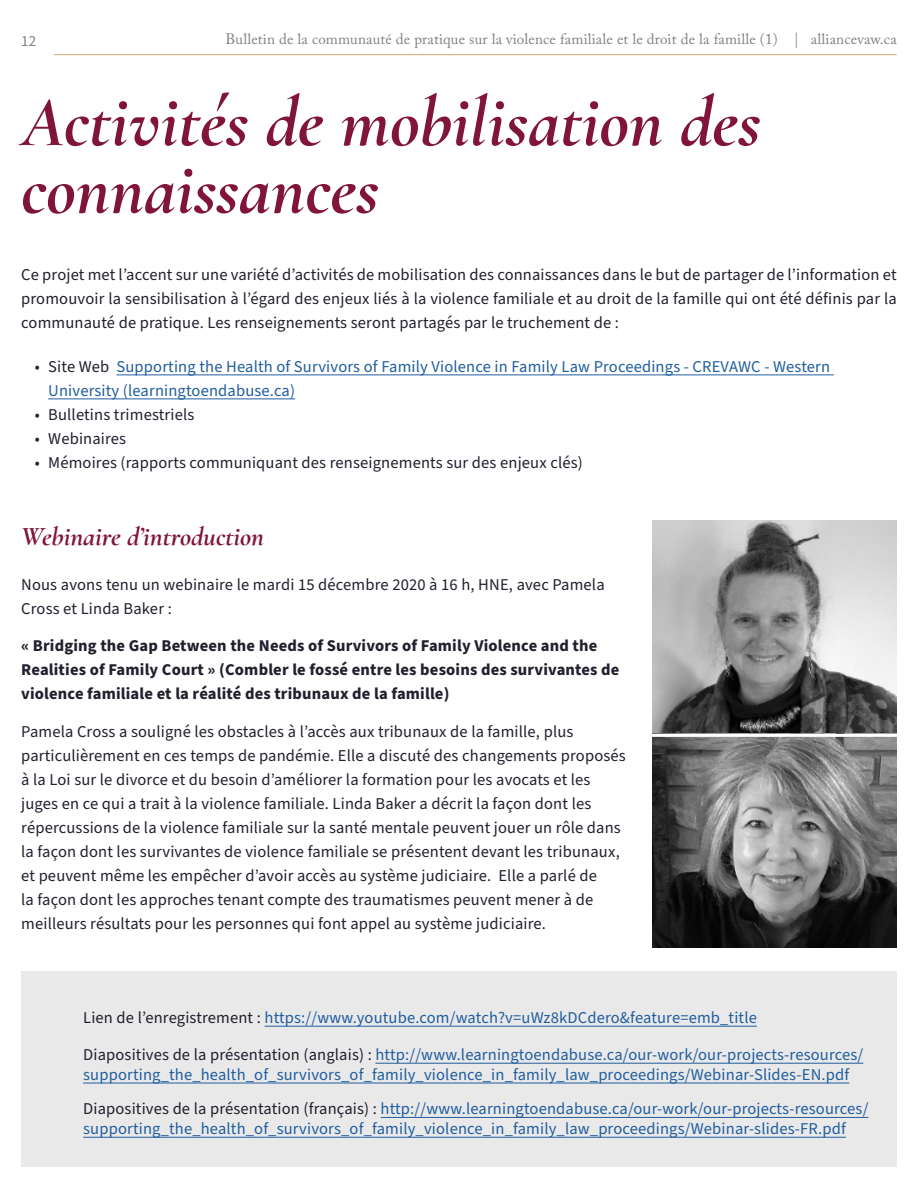
<style>
.page{position:relative;width:918px;height:1188px;background:#fff}
.page>*{position:absolute;margin:0;border:0;box-sizing:border-box;transform-origin:0 0}
.Heading_1{font:italic 700 72px/67.5px "Cormorant Garamond";color:#80143b}
.Header_2{font:italic 700 27px "Cormorant Garamond";color:#80143b}
.Paragraph_01{font:16.5px/24px "Source Sans Pro";letter-spacing:.01em;color:#231f2d}
.Paragraph_01-2{font:16.5px/19.8px "Source Sans Pro";letter-spacing:.01em;color:#215e9e}
.Paragraph_01-3{font:700 16.5px/24px "Source Sans Pro";letter-spacing:.01em;color:#231f2d}
.Paragraph_01_-_Bulle{font:16.5px/24px "Source Sans Pro";letter-spacing:.01em;color:#215e9e}
.Paragraph_01_-_Bulle-2{font:16.5px "Source Sans Pro";letter-spacing:.01em;color:#231f2d}
.t1{font:15px "Adobe Caslon Pro";letter-spacing:.01em;color:#808083}
.t2{font:15px "Source Sans Pro";color:#808083}
.s1{color:#231f2d}
</style>
<div class="page">
<div style="left:21px;top:971px;width:876px;height:196px;background:#e9e9ea"></div>
<hr style="left:54px;top:54px;width:843px;height:1px;background:#cda872">
<hr style="left:117px;top:374px;width:717px;height:1px;background:#215e9e">
<hr style="left:48px;top:398px;width:247px;height:1px;background:#215e9e">
<img style="left:652px;top:520px;width:245px;height:427px">
<hr style="left:265px;top:1026px;width:492px;height:1px;background:#215e9e">
<hr style="left:376px;top:1063px;width:487px;height:1px;background:#215e9e">
<hr style="left:83px;top:1083px;width:766px;height:1px;background:#215e9e">
<hr style="left:381px;top:1117px;width:487px;height:1px;background:#215e9e">
<hr style="left:83px;top:1137px;width:763px;height:1px;background:#215e9e">
<hr style="left:646px;top:734px;width:272px;height:3px;background:#fff">
<p class="t2" style="left:21px;top:31px;width:16px">12</p>
<p class="t1" style="left:226px;top:30px;width:673px">Bulletin de la communauté de pratique sur la violence familiale et le droit de la famille (1) | alliancevaw.ca</p>
<h1 class="Heading_1" style="left:21px;top:88px;width:741px">Activités de mobilisation des connaissances</h1>
<p class="Paragraph_01" style="left:21px;top:263px;width:877px;text-align:justify">Ce projet met l’accent sur une variété d’activités de mobilisation des connaissances dans le but de partager de l’information et promouvoir la sensibilisation à l’égard des enjeux liés à la violence familiale et au droit de la famille qui ont été définis par la communauté de pratique. Les renseignements seront partagés par le truchement de :</p>
<p class="Paragraph_01_-_Bulle" style="left:48px;top:355px;width:783px;text-indent:-13px"><span class="s1">• Site Web</span> Supporting the Health of Survivors of Family Violence in Family Law Proceedings - CREVAWC - Western<br>University (learningtoendabuse.ca)</p>
<p class="Paragraph_01_-_Bulle-2" style="left:35px;top:403px;width:161px">• Bulletins trimestriels</p>
<p class="Paragraph_01_-_Bulle-2" style="left:35px;top:427px;width:93px">• Webinaires</p>
<p class="Paragraph_01_-_Bulle-2" style="left:35px;top:451px;width:550px">• Mémoires (rapports communiquant des renseignements sur des enjeux clés)</p>
<h2 class="Header_2" style="left:21px;top:520px;width:244px">Webinaire d’introduction</h2>
<p class="Paragraph_01" style="left:21px;top:573px;width:585px">Nous avons tenu un webinaire le mardi 15 décembre 2020 à 16 h, HNE, avec Pamela<br>Cross et Linda Baker :</p>
<p class="Paragraph_01-3" style="left:21px;top:634px;width:600px">« Bridging the Gap Between the Needs of Survivors of Family Violence and the<br>Realities of Family Court » (Combler le fossé entre les besoins des survivantes de violence familiale et la réalité des tribunaux de la famille)</p>
<p class="Paragraph_01" style="left:21px;top:720px;width:606px">Pamela Cross a souligné les obstacles à l’accès aux tribunaux de la famille, plus particulièrement en ces temps de pandémie. Elle a discuté des changements proposés à la Loi sur le divorce et du besoin d’améliorer la formation pour les avocats et les juges en ce qui a trait à la violence familiale. Linda Baker a décrit la façon dont les répercussions de la violence familiale sur la santé mentale peuvent jouer un rôle dans la façon dont les survivantes de violence familiale se présentent devant les tribunaux, et peuvent même les empêcher d’avoir accès au système judiciaire. Elle a parlé de<br>la façon dont les approches tenant compte des traumatismes peuvent mener à de meilleurs résultats pour les personnes qui font appel au système judiciaire.</p>
<p class="Paragraph_01-2" style="left:83px;top:1008px;width:675px"><span class="s1">Lien de l’enregistrement :</span> https://www.youtube.com/watch?v=uWz8kDCdero&amp;feature=emb_title</p>
<p class="Paragraph_01-2" style="left:83px;top:1045px;width:782px"><span class="s1">Diapositives de la présentation (anglais) :</span> http://www.learningtoendabuse.ca/our-work/our-projects-resources/ supporting_the_health_of_survivors_of_family_violence_in_family_law_proceedings/Webinar-Slides-EN.pdf</p>
<p class="Paragraph_01-2" style="left:83px;top:1100px;width:787px"><span class="s1">Diapositives de la présentation (français) :</span> http://www.learningtoendabuse.ca/our-work/our-projects-resources/ supporting_the_health_of_survivors_of_family_violence_in_family_law_proceedings/Webinar-slides-FR.pdf</p>
</div>
